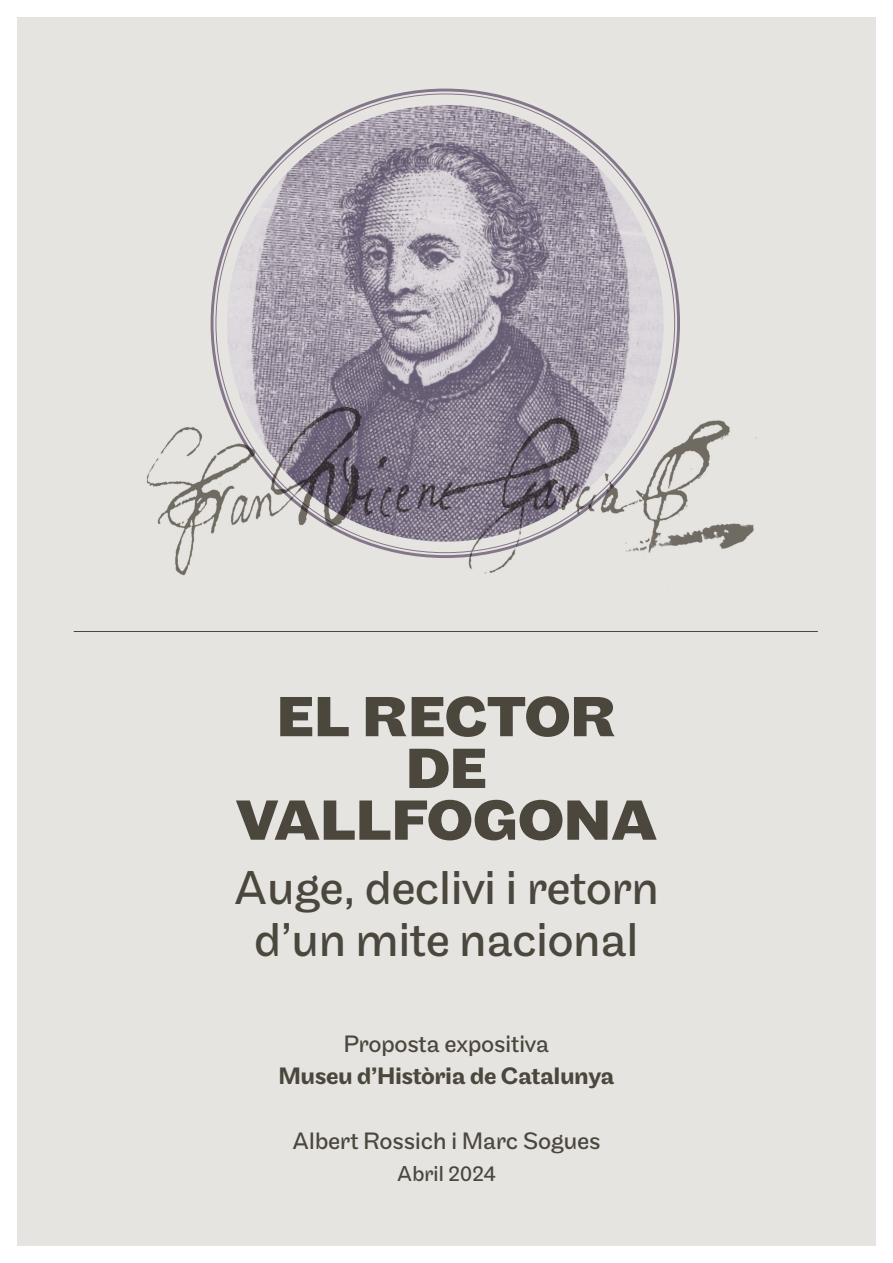
<style>
.page{position:relative;width:893px;height:1263px;background:#fff}
.page>*{position:absolute;margin:0;border:0;box-sizing:border-box;transform-origin:0 0}
.t1{font:700 58.95px/51.8px "Maple";color:#4b473d;text-align:center}
.t2{font:49.5px/51.8px "Maple";letter-spacing:-.02em;color:#4b473d;text-align:center}
.t3{font:24.75px "Maple";letter-spacing:-.02em;color:#4b473d}
.t4{font:500 24.75px "Maple";letter-spacing:-.02em;color:#4b473d}
.t5{font:22.5px "Maple";letter-spacing:-.02em;color:#4b473d}
</style>
<div class="page">
<div style="left:17px;top:17px;width:859px;height:1229px;background:#e6e4e1"></div>
<hr style="left:74px;top:631px;width:744px;height:1px;background:#4b473d">
<img style="left:227px;top:105px;width:437px;height:437px;border-radius:218px">
<img style="left:147px;top:393px;width:610px;height:183px">
<p class="t1" style="left:236px;top:692px;width:423px">EL RECTOR<br>DE<br>VALLFOGONA</p>
<p class="t2" style="left:234px;top:863px;width:427px">Auge, declivi i retorn d’un mite nacional</p>
<p class="t3" style="left:344px;top:1030px;width:207px">Proposta expositiva</p>
<p class="t4" style="left:278px;top:1062px;width:338px">Museu d’Història de Catalunya</p>
<p class="t3" style="left:292px;top:1126px;width:310px">Albert Rossich i Marc Sogues</p>
<p class="t5" style="left:397px;top:1161px;width:101px">Abril 2024</p>
</div>
